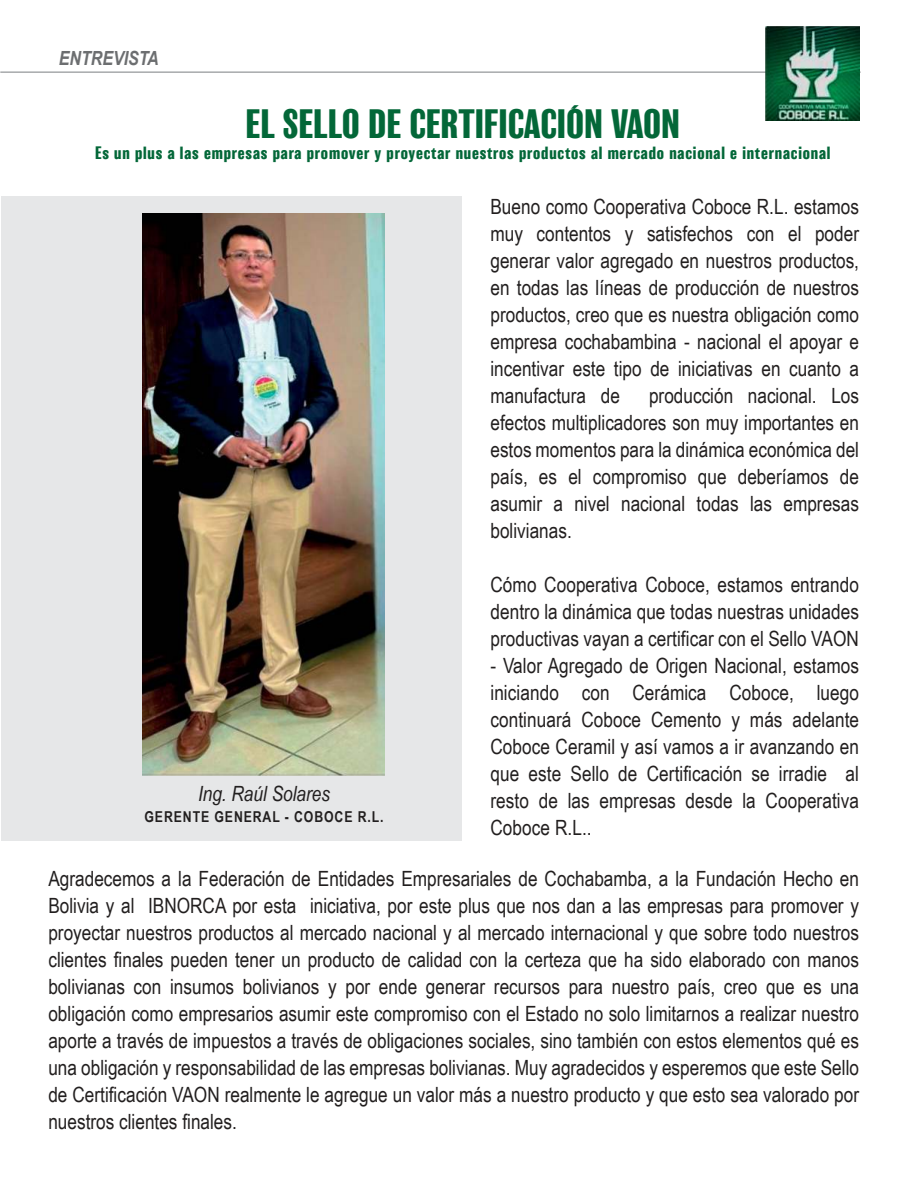
<style>
.page{position:relative;width:918px;height:1188px;background:#fff}
.page>*{position:absolute;margin:0;border:0;box-sizing:border-box;transform-origin:0 0}
.t1{font:700 37.5px "Balboa W01";color:#036738}
.t2{font:21px/27px "Arial Narrow";color:#221f1f;text-align:justify}
.t3{font:italic 21px "Arial Narrow";color:#221f1f}
.t4{font:italic 700 19.5px "Arial Narrow";color:#6c6e70}
.t5{font:700 16.5px "Balboa W01";letter-spacing:.05em;color:#036738}
.t6{font:700 15px "Arial Narrow";letter-spacing:.06em;color:#221f1f}
</style>
<div class="page">
<div style="left:1px;top:196px;width:460px;height:644px;background:#e6e7e8"></div>
<hr style="left:0;top:71px;width:861px;height:2px;background:#a7a9ab">
<img style="left:142px;top:213px;width:243px;height:563px">
<img style="left:765px;top:26px;width:94px;height:95px">
<p class="t4" style="left:59px;top:50px;width:101px">ENTREVISTA</p>
<h1 class="t1" style="left:246px;top:105px;width:436px">EL SELLO DE CERTIFICACIÓN VAON</h1>
<p class="t5" style="left:95px;top:144px;width:737px">Es un plus a las empresas para promover y proyectar nuestros productos al mercado nacional e internacional</p>
<p class="t3" style="left:198px;top:785px;width:134px">Ing. Raúl Solares</p>
<p class="t6" style="left:145px;top:811px;width:241px">GERENTE GENERAL - COBOCE R.L.</p>
<p class="t2" style="left:490px;top:195px;width:370px">Bueno como Cooperativa Coboce R.L. estamos muy contentos y satisfechos con el poder generar valor agregado en nuestros productos, en todas las líneas de producción de nuestros productos, creo que es nuestra obligación como empresa cochabambina - nacional el apoyar e incentivar este tipo de iniciativas en cuanto a manufactura de</p>
<p class="t2" style="left:490px;top:384px;width:370px;text-indent:159px">producción nacional. Los efectos multiplicadores son muy importantes en estos momentos para la dinámica económica del país, es el compromiso que deberíamos de asumir a nivel nacional todas las empresas bolivianas.</p>
<p class="t2" style="left:490px;top:573px;width:370px">Cómo Cooperativa Coboce, estamos entrando dentro la dinámica que todas nuestras unidades productivas vayan a certificar con el Sello VAON</p>
<p class="t2" style="left:490px;top:654px;width:370px">- Valor Agregado de Origen Nacional, estamos iniciando con Cerámica Coboce, luego continuará Coboce Cemento y más adelante Coboce Ceramil y así vamos a ir avanzando en que este Sello de Certificación se irradie al resto de las empresas desde la Cooperativa Coboce R.L..</p>
<p class="t2" style="left:48px;top:867px;width:812px">Agradecemos a la Federación de Entidades Empresariales de Cochabamba, a la Fundación Hecho en Bolivia y al IBNORCA por esta iniciativa, por este plus que nos dan a las empresas para promover y proyectar nuestros productos al mercado nacional y al mercado internacional y que sobre todo nuestros clientes finales pueden tener un producto de calidad con la certeza que ha sido elaborado con manos bolivianas con insumos bolivianos y por ende generar recursos para nuestro país, creo que es una obligación como empresarios asumir este compromiso con el Estado no solo limitarnos a realizar nuestro aporte a través de impuestos a través de obligaciones sociales, sino también con estos elementos qué es una obligación y responsabilidad de las empresas bolivianas. Muy agradecidos y esperemos que este Sello de Certificación VAON realmente le agregue un valor más a nuestro producto y que esto sea valorado por nuestros clientes finales.</p>
</div>
